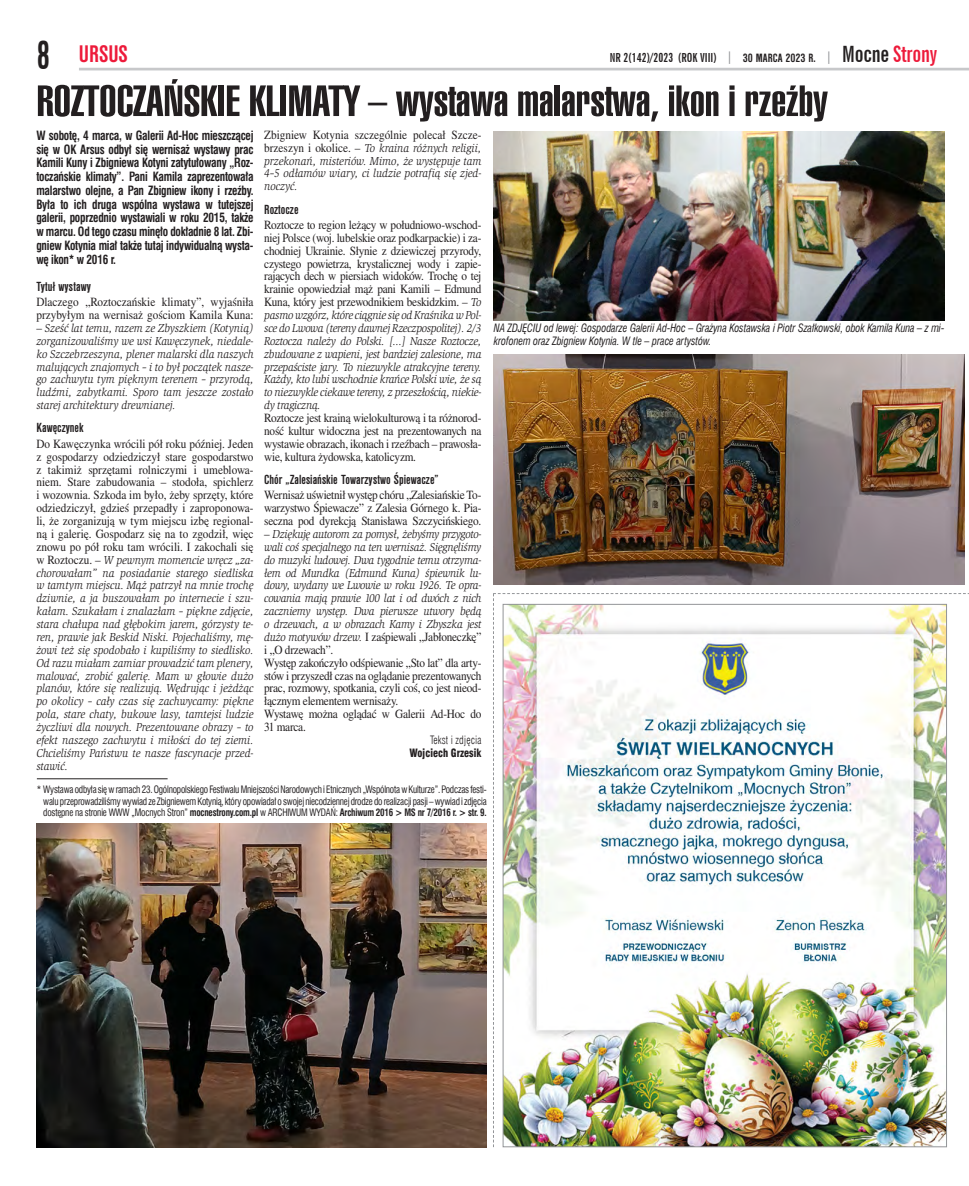
<style>
.page{position:relative;width:969px;height:1186px;background:#fff}
.page>*{position:absolute;margin:0;border:0;box-sizing:border-box;transform-origin:0 0}
.G-tytul3{font:42.5px "Swis 911 U Cm EU";color:#231f20;scale:1.25 1}
.txt{font:700 condensed 25px "Nimbus San DEE";color:#ed1a3a}
.G-SRTYT{font:700 condensed 13.75px "Nimbus San DEE";color:#231f20}
.txt-0{font:12.5px/12.9px "Nimbus Rom No 9 LEE";letter-spacing:-.02em;color:#231f20;text-align:justify;scale:.9 1}
.G-lead{font:700 12.5px/13.8px "Swis 721 Cn EU";letter-spacing:-.02em;color:#231f20;text-align:justify;scale:.9 1}
.txt-0-2{font:12.5px/12.9px "Nimbus Rom No 9 LEE";color:#231f20;scale:.9 1}
.t1{font:700 extra-condensed 12.5px "News Gothic BT";color:#231f20}
.txt-0-3{font:italic 11.88px/12.9px "Slimbach Itc TEE";letter-spacing:-.01em;color:#231f20;text-align:justify;scale:.9 1}
.G-podpis-zdjecie{font:italic 11.25px/12.5px "Swis 721 Cn EU";color:#231f20;scale:.9 1}
.G-autor{font:11.25px "Swis 721 Blk Cn EU";color:#231f20;scale:.9 1}
.G-autor-opis{font:11.25px "Swis 721 Lt Cn EU";letter-spacing:.01em;color:#231f20;scale:.9 1}
.G-lead-2{font:10px/11.2px "Swis 721 Cn EU";letter-spacing:-.02em;color:#231f20;text-align:justify;scale:.9 1}
.s1{font-family:"News Gothic BT";font-stretch:extra-condensed;font-size:38.75px;color:#231f20}
.s2{color:#939598}
.s3{font-family:"Nimbus San DEE";font-stretch:condensed}
.s4{font-size:22.5px}
.s5{font-size:22.5px;color:#ed1a3a}
.s6{font-family:"Nimbus Rom No 9 LEE";font-style:normal;font-size:12.5px}
.s7{font-family:"Slimbach Itc TEE";font-style:italic;font-size:11.88px}
.s8{font-weight:700}
</style>
<div class="page">
<hr style="left:79px;top:68px;width:889px;height:2px;background:#c7c8ca">
<img style="left:494px;top:355px;width:469px;height:229px">
<img style="left:494px;top:132px;width:450px;height:188px">
<img style="left:37px;top:823px;width:449px;height:324px">
<img style="left:493px;top:593px;width:475px;height:554px">
<hr style="left:37px;top:778px;width:130px;height:1px;background:#231f20">
<p class="txt" style="left:36px;top:40px;width:93px"><span class="s1">8</span> URSUS</p>
<p class="t1" style="left:609px;top:50px;width:328px">NR 2(142)/2023 (ROK VIII) <span class="s2">|</span> <span class="s3">30 MARCA 2023 R.</span> <span class="s2">|</span> <span class="s4">Mocne</span> <span class="s5">Strony</span></p>
<p class="G-tytul3" style="left:36px;top:78px;width:634px">ROZTOCZAŃSKIE KLIMATY – wystawa malarstwa, ikon i rzeźby</p>
<p class="G-lead" style="left:36px;top:129px;width:243px">W sobotę, 4 marca, w Galerii Ad-Hoc mieszczącej się w OK Arsus odbył się wernisaż wystawy prac Kamili Kuny i Zbigniewa Kotyni zatytułowany „Roz&shy;toczańskie klimaty”. Pani Kamila zaprezentowała malarstwo olejne, a Pan Zbigniew ikony i rzeźby.<br>Była to ich druga wspólna wystawa w tutejszej galerii, poprzednio wystawiali w roku 2015, także w marcu. Od tego czasu minęło dokładnie 8 lat. Zbi&shy;gniew Kotynia miał także tutaj indywidualną wysta&shy;wę ikon* w 2016 r.</p>
<p class="G-SRTYT" style="left:36px;top:279px;width:56px">Tytuł wystawy</p>
<p class="txt-0-2" style="left:36px;top:296px;width:243px">Dlaczego „Roztoczańskie klimaty”, wyjaśniła przybyłym na wernisaż gościom Kamila Kuna:</p>
<p class="txt-0-3" style="left:36px;top:322px;width:243px"><span class="s6">–</span> Sześć lat temu, razem ze Zbyszkiem (Kotynią) zorganizowaliśmy we wsi Kawęczynek, niedale&shy;ko Szczebrzeszyna, plener malarski dla naszych malujących znajomych – i to był początek nasze&shy;go zachwytu tym pięknym terenem – przyrodą, ludźmi, zabytkami. Sporo tam jeszcze zostało starej architektury drewnianej.</p>
<p class="G-SRTYT" style="left:36px;top:420px;width:49px">Kawęczynek</p>
<p class="txt-0" style="left:36px;top:437px;width:243px">Do Kawęczynka wrócili pół roku później. Jeden z gospodarzy odziedziczył stare gospodarstwo z takimiż sprzętami rolniczymi i umeblowa&shy;niem. Stare zabudowania – stodoła, spichlerz i wozownia. Szkoda im było, żeby sprzęty, które odziedziczył, gdzieś przepadły i zaproponowa&shy;li, że zorganizują w tym miejscu izbę regional&shy;ną i galerię. Gospodarz się na to zgodził, więc znowu po pół roku tam wrócili. I zakochali się</p>
<p class="txt-0-3" style="left:36px;top:553px;width:243px"><span class="s6">w Roztoczu. –</span> W pewnym momencie wręcz „za&shy;chorowałam” na posiadanie starego siedliska w tamtym miejscu. Mąż patrzył na mnie trochę dziwnie, a ja buszowałam po internecie i szu&shy;kałam. Szukałam i znalazłam – piękne zdjęcie, stara chałupa nad głębokim jarem, górzysty te&shy;ren, prawie jak Beskid Niski. Pojechaliśmy, mę&shy;żowi też się spodobało i kupiliśmy to siedlisko.<br>Od razu miałam zamiar prowadzić tam plenery, malować, zrobić galerię. Mam w głowie dużo planów, które się realizują. Wędrując i jeżdżąc po okolicy – cały czas się zachwycamy: piękne pola, stare chaty, bukowe lasy, tamtejsi ludzie życzliwi dla nowych. Prezentowane obrazy – to efekt naszego zachwytu i miłości do tej ziemi.<br>Chcieliśmy Państwu te nasze fascynacje przed&shy;stawić.</p>
<p class="txt-0-2" style="left:264px;top:128px;width:243px">Zbigniew Kotynia szczególnie polecał Szcze-</p>
<p class="txt-0-3" style="left:264px;top:141px;width:243px"><span class="s6">brzeszyn i okolice. –</span> To kraina różnych religii, przekonań, misteriów. Mimo, że występuje tam 4–5 odłamów wiary, ci ludzie potrafią się zjed&shy;noczyć.</p>
<p class="G-SRTYT" style="left:264px;top:202px;width:36px">Roztocze</p>
<p class="txt-0" style="left:264px;top:218px;width:243px">Roztocze to region leżący w południowo-wschod&shy;niej Polsce (woj. lubelskie oraz podkarpackie) i za&shy;chodniej Ukrainie. Słynie z dziewiczej przyrody, czystego powietrza, krystalicznej wody i zapie&shy;rających dech w piersiach widoków. Trochę o tej krainie opowiedział mąż pani Kamili – Edmund Kuna, który jest przewodnikiem beskidzkim. – <span class="s7">To</span></p>
<p class="txt-0-3" style="left:264px;top:309px;width:243px">pasmo wzgórz, które ciągnie się od Kraśnika w Pol&shy;sce do Lwowa (tereny dawnej Rzeczpospolitej). 2/3<br>Roztocza należy do Polski. [...] Nasze Roztocze, zbudowane z wapieni, jest bardziej zalesione, ma przepaściste jary. To niezwykle atrakcyjne tereny.<br>Każdy, kto lubi wschodnie krańce Polski wie, że są to niezwykle ciekawe tereny, z przeszłością, niekie&shy;dy tragiczną.</p>
<p class="txt-0" style="left:264px;top:412px;width:243px">Roztocze jest krainą wielokulturową i ta różnorod&shy;ność kultur widoczna jest na prezentowanych na wystawie obrazach, ikonach i rzeźbach – prawosła&shy;wie, kultura żydowska, katolicyzm.</p>
<p class="G-SRTYT" style="left:264px;top:472px;width:176px">Chór „Zalesiańskie Towarzystwo Śpiewacze”</p>
<p class="txt-0" style="left:264px;top:489px;width:243px">Wernisaż uświetnił występ chóru „Zalesiańskie To&shy;warzystwo Śpiewacze” z Zalesia Górnego k. Pia&shy;seczna pod dyrekcją Stanisława Szczycińskiego.</p>
<p class="txt-0-3" style="left:264px;top:528px;width:243px"><span class="s6">–</span> Dziękuję autorom za pomysł, żebyśmy przygoto&shy;wali coś specjalnego na ten wernisaż. Sięgnęliśmy do muzyki ludowej. Dwa tygodnie temu otrzyma&shy;łem od Mundka (Edmund Kuna) śpiewnik lu&shy;dowy, wydany we Lwowie w roku 1926. Te opra&shy;cowania mają prawie 100 lat i od dwóch z nich zaczniemy występ. Dwa pierwsze utwory będą o drzewach, a w obrazach Kamy i Zbyszka jest</p>
<p class="txt-0" style="left:264px;top:630px;width:243px"><span class="s7">dużo motywów drzew.</span> I zaśpiewali „Jabłoneczkę” i „O drzewach”.</p>
<p class="txt-0" style="left:264px;top:656px;width:243px">Występ zakończyło odśpiewanie „Sto lat” dla arty&shy;stów i przyszedł czas na oglądanie prezentowanych prac, rozmowy, spotkania, czyli coś, co jest nieod&shy;łącznym elementem wernisaży.</p>
<p class="txt-0" style="left:264px;top:708px;width:243px">Wystawę można oglądać w Galerii Ad-Hoc do<br>31 marca.</p>
<p class="G-autor-opis" style="left:430px;top:733px;width:58px">Tekst i zdjęcia</p>
<p class="G-autor" style="left:409px;top:746px;width:81px">Wojciech Grzesik</p>
<p class="G-podpis-zdjecie" style="left:494px;top:322px;width:502px">NA ZDJĘCIU od lewej: Gospodarze Galerii Ad-Hoc – Grażyna Kostawska i Piotr Szałkowski, obok Kamila Kuna – z mi&shy;krofonem oraz Zbigniew Kotynia. W tle – prace artystów.</p>
<p class="G-lead-2" style="left:43px;top:784px;width:494px;text-indent:-6px">* Wystawa odbyła się w ramach 23. Ogólnopolskiego Festiwalu Mniejszości Narodowych i Etnicznych „Wspólnota w Kulturze”. Podczas festi&shy;walu przeprowadziliśmy wywiad ze Zbigniewem Kotynią, który opowiadał o swojej niecodziennej drodze do realizacji pasji – wywiad i zdjęcia dostępne na stronie WWW „Mocnych Stron” <span class="s8">mocnestrony.com.pl</span> w ARCHIWUM WYDAŃ: <span class="s8">Archiwum 2016 &gt; MS nr 7/2016 r. &gt; str. 9.</span></p>
</div>
